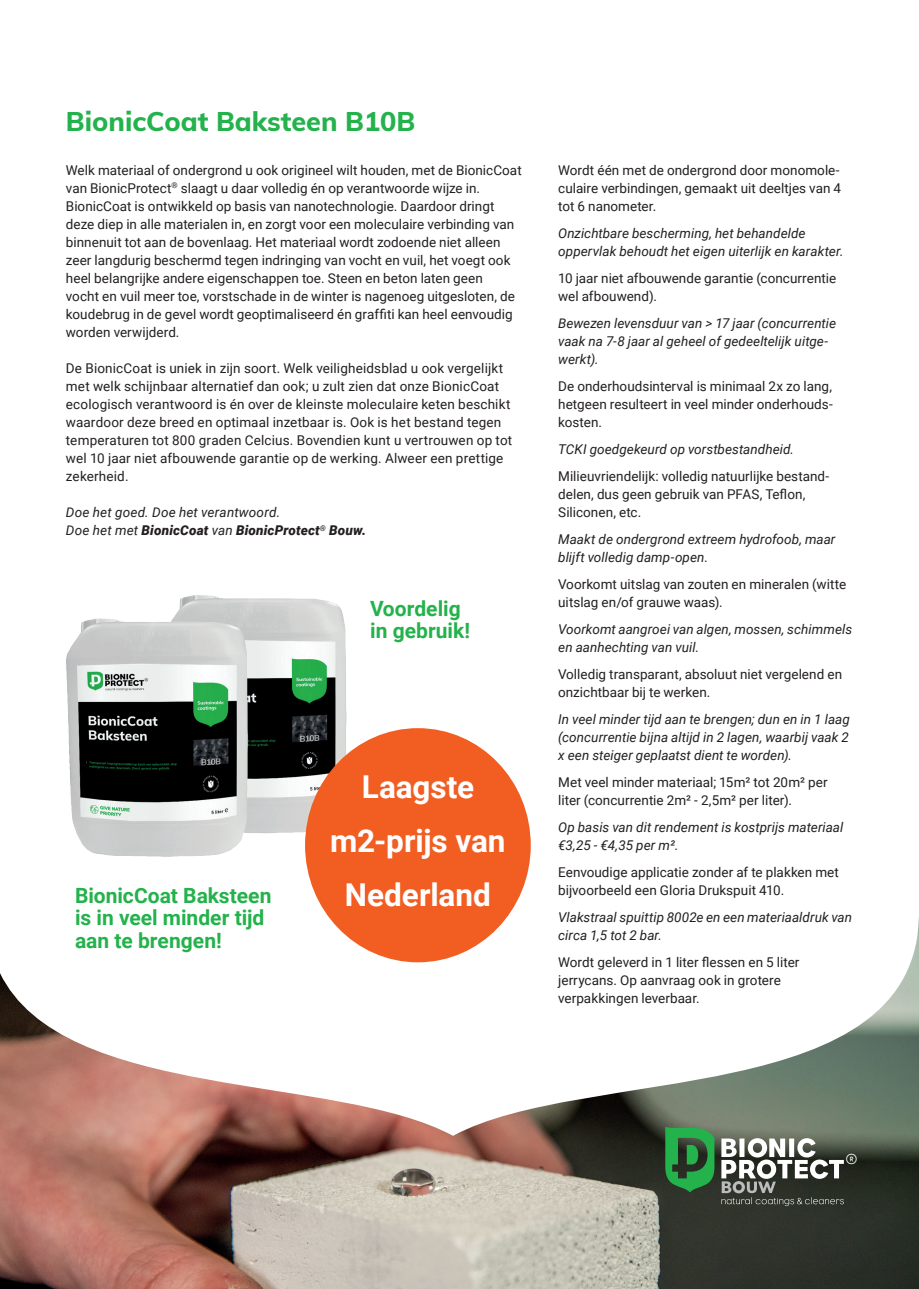
<style>
.page{position:relative;width:919px;height:1289px;background:#fff}
.page>*{position:absolute;margin:0;border:0;box-sizing:border-box;transform-origin:0 0}
.t1{font:700 31.5px/54px "Roboto";letter-spacing:-.005em;color:#fff;text-align:center}
.t2{font:800 27px "Muli";color:#23b24b}
.t3{font:300 26.85px "Barlow";color:#fff}
.t4{font:700 21px/22.5px "Roboto";color:#23b24b}
.t5{font:13.5px/18px "Roboto";letter-spacing:.005em;color:#231f20}
.t6{font:italic 13.5px/18px "Roboto";letter-spacing:.005em;color:#231f20}
.s1{font-weight:900}
</style>
<div class="page">
<img style="left:0;top:1135px;width:918px;height:153px">
<svg style="left:0;top:728px;width:918px;height:407px"></svg>
<svg style="left:665px;top:1121px;width:49px;height:71px;background:#2f8142"></svg>
<svg style="left:721px;top:1138px;width:122px;height:67px"></svg>
<img style="left:26px;top:595px;width:373px;height:323px">
<div style="left:305px;top:728px;width:225px;height:234px;background:#f25d21;border-radius:50%"></div>
<h2 class="t2" style="left:66px;top:102px;width:351px">BionicCoat Baksteen B10B</h2>
<p class="t5" style="left:66px;top:160px;width:457px">Welk materiaal of ondergrond u ook origineel wilt houden, met de BionicCoat van BionicProtect<sup>®</sup> slaagt u daar volledig én op verantwoorde wijze in.<br>BionicCoat is ontwikkeld op basis van nanotechnologie. Daardoor dringt deze diep in alle materialen in, en zorgt voor een moleculaire verbinding van binnenuit tot aan de bovenlaag. Het materiaal wordt zodoende niet alleen zeer langdurig beschermd tegen indringing van vocht en vuil, het voegt ook heel belangrijke andere eigenschappen toe. Steen en beton laten geen<br>vocht en vuil meer toe, vorstschade in de winter is nagenoeg uitgesloten, de koudebrug in de gevel wordt geoptimaliseerd én graffiti kan heel eenvoudig worden verwijderd.</p>
<p class="t5" style="left:66px;top:358px;width:448px">De BionicCoat is uniek in zijn soort. Welk veiligheidsblad u ook vergelijkt met welk schijnbaar alternatief dan ook; u zult zien dat onze BionicCoat ecologisch verantwoord is én over de kleinste moleculaire keten beschikt waardoor deze breed en optimaal inzetbaar is. Ook is het bestand tegen temperaturen tot 800 graden Celcius. Bovendien kunt u vertrouwen op tot wel 10 jaar niet afbouwende garantie op de werking. Alweer een prettige zekerheid.</p>
<p class="t6" style="left:66px;top:502px;width:302px">Doe het goed. Doe het verantwoord.<br>Doe het met <span class="s1">BionicCoat</span> van <span class="s1">BionicProtect</span><sup>®</sup> <span class="s1">Bouw.</span></p>
<h3 class="t4" style="left:75px;top:883px;width:198px">BionicCoat Baksteen is in veel minder tijd aan te brengen!</h3>
<h3 class="t4" style="left:370px;top:596px;width:101px">Voordelig in gebruik!</h3>
<h1 class="t1" style="left:330px;top:758px;width:177px">Laagste m2-prijs van<br>Nederland</h1>
<p class="t5" style="left:558px;top:161px;width:284px;text-align:justify">Wordt één met de ondergrond door monomole&shy;culaire verbindingen, gemaakt uit deeltjes van 4 tot 6 nanometer.</p>
<p class="t6" style="left:558px;top:224px;width:287px">Onzichtbare bescherming, het behandelde oppervlak behoudt het eigen uiterlijk en karakter.</p>
<p class="t5" style="left:558px;top:269px;width:279px">10 jaar niet afbouwende garantie (concurrentie wel afbouwend).</p>
<p class="t6" style="left:558px;top:314px;width:279px">Bewezen levensduur van &gt; 17 jaar (concurrentie vaak na 7-8 jaar al geheel of gedeeltelijk uitge&shy;werkt).</p>
<p class="t5" style="left:558px;top:377px;width:276px;text-align:justify">De onderhoudsinterval is minimaal 2x zo lang, hetgeen resulteert in veel minder onderhouds&shy;kosten.</p>
<p class="t6" style="left:558px;top:440px;width:237px">TCKI goedgekeurd op vorstbestandheid.</p>
<p class="t5" style="left:558px;top:467px;width:272px">Milieuvriendelijk: volledig natuurlijke bestand&shy;delen, dus geen gebruik van PFAS, Teflon,<br>Siliconen, etc.</p>
<p class="t6" style="left:558px;top:530px;width:279px">Maakt de ondergrond extreem hydrofoob, maar blijft volledig damp-open.</p>
<p class="t5" style="left:558px;top:575px;width:289px">Voorkomt uitslag van zouten en mineralen (witte uitslag en/of grauwe waas).</p>
<p class="t6" style="left:558px;top:620px;width:295px">Voorkomt aangroei van algen, mossen, schimmels en aanhechting van vuil.</p>
<p class="t5" style="left:558px;top:665px;width:285px">Volledig transparant, absoluut niet vergelend en onzichtbaar bij te werken.</p>
<p class="t6" style="left:558px;top:710px;width:293px;text-align:justify">In veel minder tijd aan te brengen; dun en in 1 laag (concurrentie bijna altijd in 2 lagen, waarbij vaak 2 x een steiger geplaatst dient te worden).</p>
<p class="t5" style="left:558px;top:773px;width:271px">Met veel minder materiaal; 15m² tot 20m² per liter (concurrentie 2m² - 2,5m² per liter).</p>
<p class="t6" style="left:558px;top:818px;width:286px">Op basis van dit rendement is kostprijs materiaal €3,25 - €4,35 per m².</p>
<p class="t5" style="left:558px;top:863px;width:282px">Eenvoudige applicatie zonder af te plakken met bijvoorbeeld een Gloria Drukspuit 410.</p>
<p class="t6" style="left:558px;top:908px;width:295px">Vlakstraal spuittip 8002e en een materiaaldruk van circa 1,5 tot 2 bar.</p>
<p class="t5" style="left:558px;top:952px;width:243px">Wordt geleverd in 1 liter flessen en 5 liter jerrycans. Op aanvraag ook in grotere verpakkingen leverbaar.</p>
<h3 class="t3" style="left:845px;top:1143px;width:14px">®</h3>
</div>
